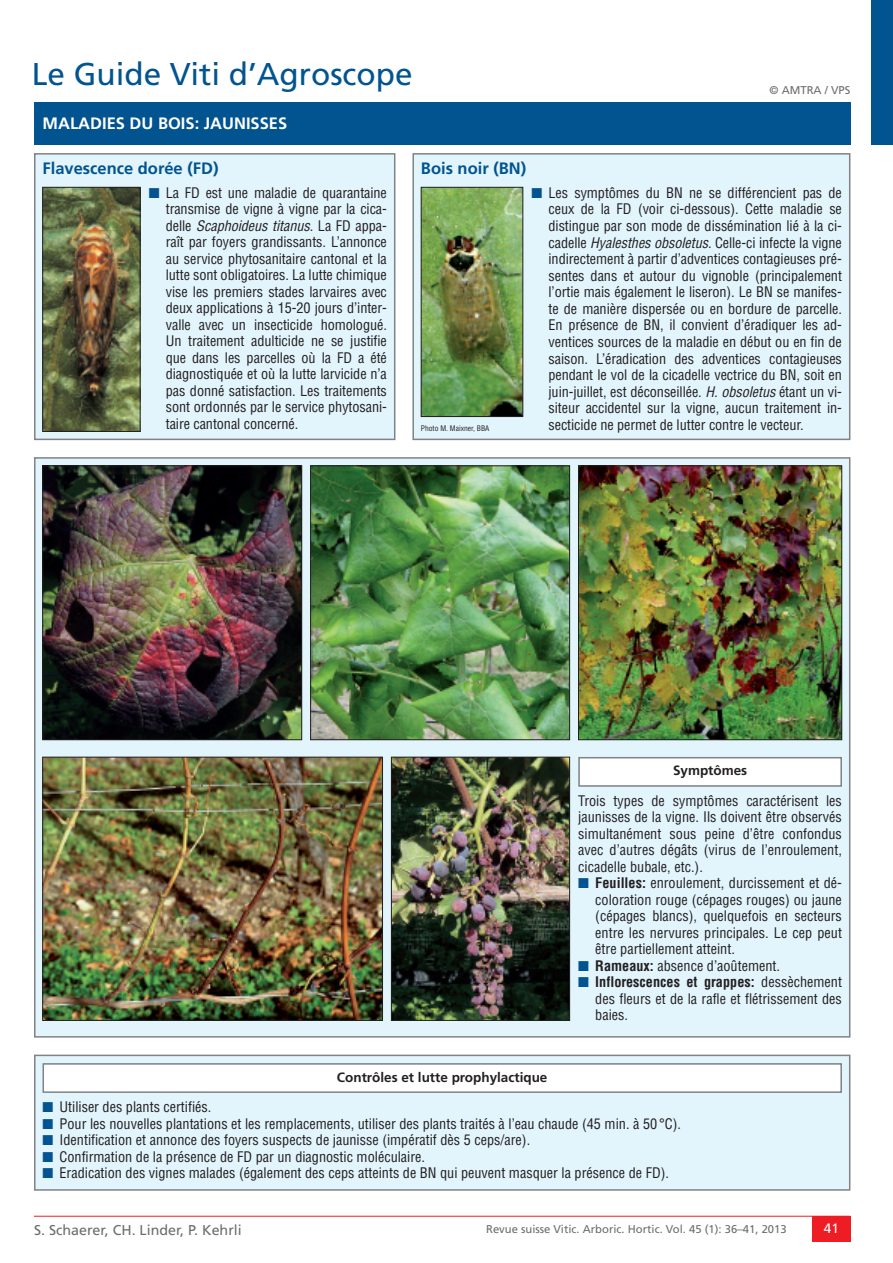
<style>
.page{position:relative;width:893px;height:1263px;background:#fff}
.page>*{position:absolute;margin:0;border:0;box-sizing:border-box;transform-origin:0 0}
.t1{font:31.5px "Frutiger";color:#01548f}
.t2{font:700 16.5px "Frutiger";color:#01548f}
.t3{font:700 16.5px "Frutiger";color:#fff}
.t4{font:condensed 14.25px/16.5px "Helvetica";color:#231f20;text-align:justify}
.t5{font:14.25px "Frutiger";color:#6c6d70}
.t6{font:700 13.5px "Frutiger";color:#231f20}
.t7{font:13.5px "Frutiger";color:#fff}
.t8{font:11.25px "Frutiger";color:#6c6d70}
.t9{font:condensed 7.5px "Helvetica";color:#231f20}
.s1{color:#01548f}
.s2{font-style:italic}
.s3{font-weight:700}
</style>
<div class="page">
<div style="left:36px;top:1056px;width:813px;height:133px;background:#e2f4fc"></div>
<div style="left:34px;top:1054px;width:816px;height:137px;border:2px solid #808285"></div>
<div style="left:36px;top:459px;width:813px;height:577px;background:#e2f4fc"></div>
<div style="left:872px;top:0;width:21px;height:145px;background:#01548f"></div>
<hr style="left:34px;top:1216px;width:816px;height:1px;background:#ee1d23">
<div style="left:812px;top:1216px;width:38px;height:26px;background:#ee1d23"></div>
<div style="left:34px;top:102px;width:816px;height:43px;background:#01548f"></div>
<div style="left:44px;top:1064px;width:796px;height:27px;background:#fff"></div>
<div style="left:43px;top:1063px;width:799px;height:30px;border:2px solid #808285"></div>
<div style="left:414px;top:155px;width:435px;height:284px;background:#e2f4fc"></div>
<div style="left:412px;top:153px;width:438px;height:287px;border:2px solid #808285"></div>
<div style="left:36px;top:155px;width:358px;height:284px;background:#e2f4fc"></div>
<div style="left:34px;top:153px;width:361px;height:287px;border:2px solid #808285"></div>
<img style="left:423px;top:189px;width:98px;height:226px">
<div style="left:421px;top:187px;width:102px;height:230px;border:1px solid #231f20"></div>
<img style="left:45px;top:189px;width:93px;height:241px">
<div style="left:43px;top:187px;width:97px;height:245px;border:1px solid #231f20"></div>
<div style="left:580px;top:758px;width:260px;height:27px;background:#fff"></div>
<div style="left:578px;top:757px;width:264px;height:30px;border:2px solid #808285"></div>
<img style="left:393px;top:759px;width:175px;height:259px">
<div style="left:391px;top:757px;width:179px;height:263px;border:1px solid #231f20"></div>
<img style="left:45px;top:468px;width:255px;height:270px">
<div style="left:43px;top:466px;width:259px;height:274px;border:1px solid #231f20"></div>
<img style="left:45px;top:759px;width:336px;height:259px">
<div style="left:43px;top:757px;width:340px;height:263px;border:1px solid #231f20"></div>
<img style="left:312px;top:468px;width:256px;height:270px">
<div style="left:310px;top:466px;width:260px;height:274px;border:1px solid #231f20"></div>
<img style="left:580px;top:468px;width:260px;height:270px">
<div style="left:578px;top:466px;width:264px;height:274px;border:1px solid #231f20"></div>
<h1 class="t1" style="left:32px;top:62px;width:382px">Le Guide Viti d’Agroscope</h1>
<p class="t3" style="left:43px;top:117px;width:246px">MALADIES DU BOIS: JAUNISSES</p>
<p class="t8" style="left:770px;top:85px;width:82px">© AMTRA / VPS</p>
<p class="t2" style="left:43px;top:162px;width:177px">Flavescence dorée (FD)</p>
<p class="t4" style="left:166px;top:185px;width:223px;text-indent:-17px"><span class="s1">■</span> La FD est une maladie de quarantaine transmise de vigne à vigne par la cica&shy;delle <span class="s2">Scaphoideus titanus</span>. La FD appa&shy;raît par foyers grandissants. L’annonce au service phytosanitaire cantonal et la lutte sont obligatoires. La lutte chimique vise les premiers stades larvaires avec deux applications à 15-20 jours d’inter&shy;valle avec un insecticide homologué.<br>Un traitement adulticide ne se justifie que dans les parcelles où la FD a été diagnostiquée et où la lutte larvicide n’a pas donné satisfaction. Les traitements sont ordonnés par le service phytosani&shy;taire cantonal concerné.</p>
<p class="t2" style="left:421px;top:162px;width:107px">Bois noir (BN)</p>
<p class="t9" style="left:421px;top:424px;width:70px">Photo M. Maixner, BBA</p>
<p class="t4" style="left:548px;top:185px;width:295px;text-indent:-17px"><span class="s1">■</span> Les symptômes du BN ne se différencient pas de ceux de la FD (voir ci-dessous). Cette maladie se distingue par son mode de dissémination lié à la ci&shy;cadelle <span class="s2">Hyalesthes obsoletus</span>. Celle-ci infecte la vigne indirectement à partir d’adventices contagieuses pré&shy;sentes dans et autour du vignoble (principalement l’ortie mais également le liseron). Le BN se manifes&shy;te de manière dispersée ou en bordure de parcelle.<br>En présence de BN, il convient d’éradiquer les ad&shy;ventices sources de la maladie en début ou en fin de saison. L’éradication des adventices contagieuses pendant le vol de la cicadelle vectrice du BN, soit en juin-juillet, est déconseillée. <span class="s2">H. obsoletus</span> étant un vi&shy;siteur accidentel sur la vigne, aucun traitement in&shy;secticide ne permet de lutter contre le vecteur.</p>
<p class="t6" style="left:673px;top:765px;width:76px">Symptômes</p>
<p class="t4" style="left:578px;top:793px;width:265px">Trois types de symptômes caractérisent les jaunisses de la vigne. Ils doivent être observés simultanément sous peine d’être confondus avec d’autres dégâts (virus de l’enroulement, cicadelle bubale, etc.).</p>
<p class="t4" style="left:595px;top:875px;width:248px;text-indent:-17px"><span class="s1">■</span> <span class="s3">Feuilles:</span> enroulement, durcissement et dé&shy;coloration rouge (cépages rouges) ou jaune (cépages blancs), quelquefois en secteurs entre les nervures principales. Le cep peut être partiellement atteint.</p>
<p class="t4" style="left:578px;top:958px;width:203px"><span class="s1">■</span> <span class="s3">Rameaux:</span> absence d’aoûtement.</p>
<p class="t4" style="left:595px;top:974px;width:248px;text-indent:-17px"><span class="s1">■</span> <span class="s3">Inflorescences et grappes:</span> dessèchement des fleurs et de la rafle et flétrissement des baies.</p>
<p class="t6" style="left:337px;top:1071px;width:212px">Contrôles et lutte prophylactique</p>
<p class="t4" style="left:43px;top:1099px;width:170px"><span class="s1">■</span> Utiliser des plants certifiés.</p>
<p class="t4" style="left:43px;top:1115px;width:640px"><span class="s1">■</span> Pour les nouvelles plantations et les remplacements, utiliser des plants traités à l’eau chaude (45 min. à 50°C).</p>
<p class="t4" style="left:43px;top:1132px;width:489px"><span class="s1">■</span> Identification et annonce des foyers suspects de jaunisse (impératif dès 5 ceps/are).</p>
<p class="t4" style="left:43px;top:1148px;width:384px"><span class="s1">■</span> Confirmation de la présence de FD par un diagnostic moléculaire.</p>
<p class="t4" style="left:43px;top:1165px;width:628px"><span class="s1">■</span> Eradication des vignes malades (également des ceps atteints de BN qui peuvent masquer la présence de FD).</p>
<p class="t5" style="left:34px;top:1225px;width:209px">S. Schaerer, CH. Linder, P. Kehrli</p>
<p class="t8" style="left:486px;top:1224px;width:302px">Revue suisse Vitic. Arboric. Hortic. Vol. 45 (1): 36–41, 2013</p>
<p class="t7" style="left:824px;top:1223px;width:17px">41</p>
</div>
